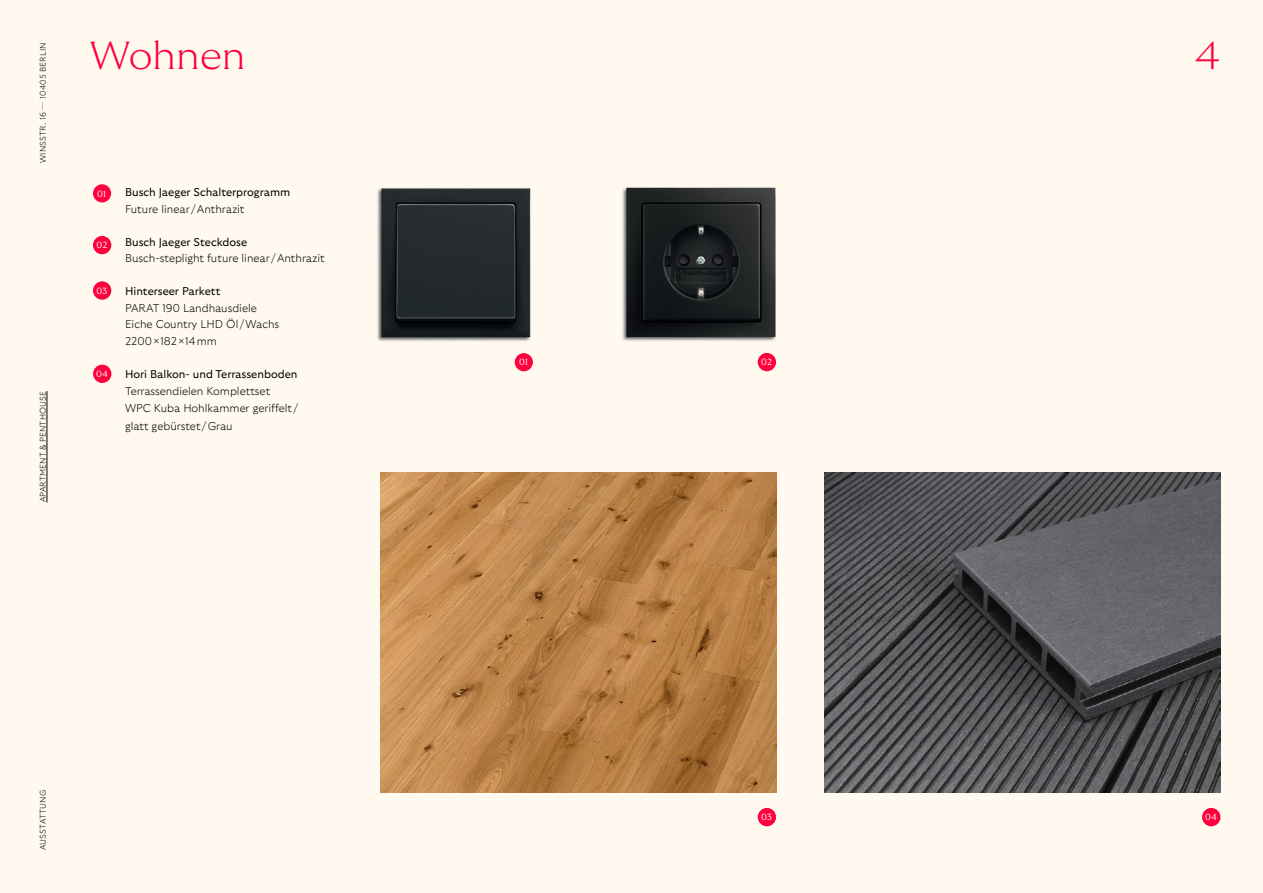
<style>
.page{position:relative;width:1263px;height:893px;background:#fff9ef}
.page>*{position:absolute;margin:0;border:0;box-sizing:border-box;transform-origin:0 0}
.HL{font:100 39px "GT Ultra Median";letter-spacing:-.01em;color:#ff003e;scale:1.06 1}
.BU_Text{font:100 11.25px/17.2px "GT Ultra";color:#000}
.BU_Text-2{font:300 11.25px "GT Ultra";color:#000}
.t1{font:300 9px "GT Ultra Median";letter-spacing:-.005em;color:#fff9ef}
.t2{font:100 8.25px "GT Ultra";letter-spacing:.02em;color:#000}
</style>
<div class="page">
<div style="left:758px;top:353px;width:18px;height:18px;background:#ff003e;border-radius:50%"></div>
<div style="left:758px;top:808px;width:18px;height:18px;background:#ff003e;border-radius:50%"></div>
<div style="left:1202px;top:808px;width:18px;height:18px;background:#ff003e;border-radius:50%"></div>
<div style="left:93px;top:365px;width:18px;height:18px;background:#ff003e;border-radius:50%"></div>
<div style="left:515px;top:353px;width:18px;height:18px;background:#ff003e;border-radius:50%"></div>
<div style="left:93px;top:184px;width:18px;height:18px;background:#ff003e;border-radius:50%"></div>
<div style="left:93px;top:236px;width:18px;height:18px;background:#ff003e;border-radius:50%"></div>
<div style="left:93px;top:281px;width:18px;height:19px;background:#ff003e;border-radius:50%"></div>
<img style="left:622px;top:187px;width:154px;height:154px">
<img style="left:377px;top:188px;width:154px;height:153px">
<img style="left:380px;top:472px;width:396px;height:320px">
<img style="left:825px;top:472px;width:395px;height:320px">
<hr style="left:47px;top:391px;width:1px;height:111px;background:#000">
<p class="t2" style="left:38px;top:163px;width:122px;rotate:-90deg">WINSSTR. 16 — 10405 BERLIN</p>
<p class="t2" style="left:38px;top:502px;width:113px;rotate:-90deg">APARTMENT &amp; PENTHOUSE</p>
<p class="HL" style="left:90px;top:34px;width:148px">Wohnen</p>
<p class="t1" style="left:97px;top:188px;width:10px">01</p>
<p class="t1" style="left:97px;top:240px;width:12px">02</p>
<p class="t1" style="left:96px;top:286px;width:13px">03</p>
<p class="t1" style="left:96px;top:369px;width:13px">04</p>
<p class="BU_Text-2" style="left:125px;top:186px;width:167px">Busch Jaeger Schalterprogramm</p>
<p class="BU_Text" style="left:125px;top:200px;width:121px">Future linear / Anthrazit</p>
<p class="BU_Text-2" style="left:125px;top:236px;width:124px">Busch Jaeger Steckdose</p>
<p class="BU_Text" style="left:125px;top:250px;width:201px">Busch-steplight future linear / Anthrazit</p>
<p class="BU_Text-2" style="left:125px;top:285px;width:97px">Hinterseer Parkett</p>
<p class="BU_Text" style="left:125px;top:300px;width:156px;line-height:16.5px">PARAT 190 Landhausdiele<br>Eiche Country LHD Öl/ Wachs</p>
<p class="BU_Text" style="left:125px;top:332px;width:93px">2200 ×182 ×14 mm</p>
<p class="BU_Text-2" style="left:125px;top:368px;width:174px">Hori Balkon- und Terrassenboden</p>
<p class="BU_Text" style="left:125px;top:383px;width:174px">Terrassendielen Komplettset<br>WPC Kuba Hohlkammer geriffelt / glatt gebürstet / Grau</p>
<p class="t2" style="left:38px;top:850px;width:62px;rotate:-90deg">AUSSTATTUNG</p>
<p class="t1" style="left:519px;top:357px;width:10px">01</p>
<p class="t1" style="left:761px;top:357px;width:12px">02</p>
<h1 class="HL" style="left:1194px;top:34px;width:26px">4</h1>
<p class="t1" style="left:761px;top:812px;width:13px">03</p>
<p class="t1" style="left:1205px;top:812px;width:13px">04</p>
</div>
